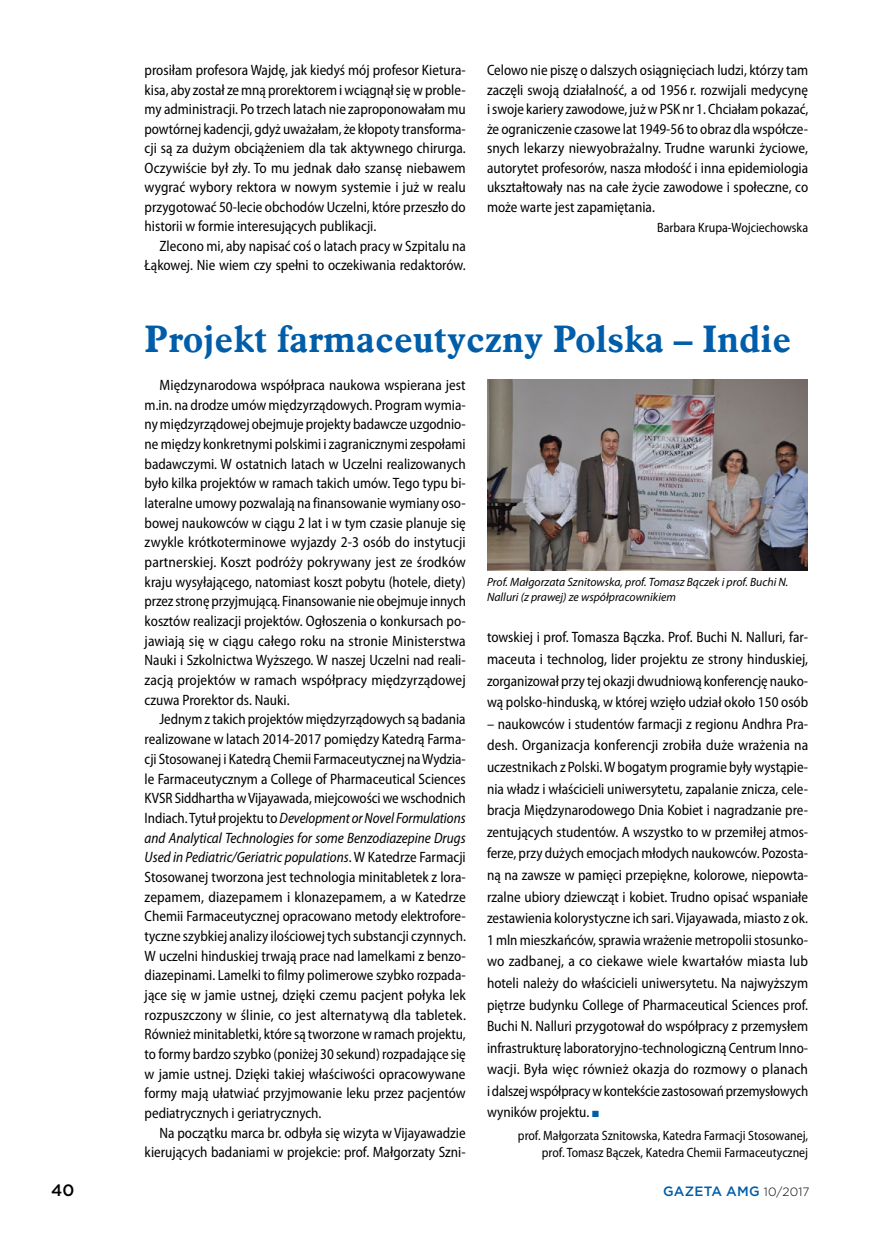
<style>
.page{position:relative;width:872px;height:1234px;background:#fff}
.page>*{position:absolute;margin:0;border:0;box-sizing:border-box;transform-origin:0 0}
.t1{font:700 37.5px "Aldine 721 EU";letter-spacing:.005em;color:#005da9}
.t2{font:500 16.5px "Gotham";color:#000}
.t3{font:semi-condensed 15px/21.6px "Myriad Pro";color:#000;text-align:justify;scale:.96 1}
.t4{font:semi-condensed 15px/19.6px "Myriad Pro";color:#000;text-align:justify;scale:.95 1}
.t5{font:semi-condensed 15px/19.6px "Myriad Pro";color:#000;text-align:justify}
.t6{font:semi-condensed 13.5px/17.9px "Myriad Pro";color:#000;text-align:right;scale:.96 1}
.t7{font:500 13.5px "Gotham";letter-spacing:.015em;color:#005da9}
.t8{font:italic 12px/15px "Myriad Pro";color:#000}
.s1{font-style:italic}
.s2{color:#005da9}
.s3{font-weight:300;font-size:12px;color:#000}
</style>
<div class="page">
<img style="left:488px;top:379px;width:319px;height:191px">
<p class="t3" style="left:145px;top:60px;width:336px;line-height:19.5px">prosiłam profesora Wajdę, jak kiedyś mój profesor Kietura&shy;kisa, aby został ze mną prorektorem i wciągnął się w proble&shy;my administracji. Po trzech latach nie zaproponowałam mu powtórnej kadencji, gdyż uważałam, że kłopoty transforma&shy;cji są za dużym obciążeniem dla tak aktywnego chirurga.<br>Oczywiście był zły. To mu jednak dało szansę niebawem wygrać wybory rektora w nowym systemie i już w realu przygotować 50-lecie obchodów Uczelni, które przeszło do historii w formie interesujących publikacji.</p>
<p class="t3" style="left:145px;top:236px;width:336px;line-height:19.5px;text-align:right">Zlecono mi, aby napisać coś o latach pracy w Szpitalu na<br>Łąkowej. Nie wiem czy spełni to oczekiwania redaktorów.</p>
<p class="t3" style="left:487px;top:60px;width:336px;line-height:19.5px">Celowo nie piszę o dalszych osiągnięciach ludzi, którzy tam zaczęli swoją działalność, a od 1956 r. rozwijali medycynę i swoje kariery zawodowe, już w PSK nr 1. Chciałam pokazać, że ograniczenie czasowe lat 1949-56 to obraz dla współcze&shy;snych lekarzy niewyobrażalny. Trudne warunki życiowe, autorytet profesorów, nasza młodość i inna epidemiologia ukształtowały nas na całe życie zawodowe i społeczne, co może warte jest zapamiętania.</p>
<p class="t6" style="left:657px;top:218px;width:159px">Barbara Krupa-Wojciechowska</p>
<h1 class="t1" style="left:145px;top:316px;width:648px">Projekt farmaceutyczny Polska – Indie</h1>
<p class="t5" style="left:145px;top:375px;width:323px;text-indent:15px">Międzynarodowa współpraca naukowa wspierana jest m.in. na drodze umów międzyrządowych. Program wymia&shy;ny międzyrządowej obejmuje projekty badawcze uzgodnio&shy;ne między konkretnymi polskimi i zagranicznymi zespołami badawczymi. W ostatnich latach w Uczelni realizowanych było kilka projektów w ramach takich umów. Tego typu bi&shy;lateralne umowy pozwalają na finansowanie wymiany oso&shy;bowej naukowców w ciągu 2 lat i w tym czasie planuje się zwykle krótkoterminowe wyjazdy 2-3 osób do instytucji partnerskiej. Koszt podróży pokrywany jest ze środków kraju wysyłającego, natomiast koszt pobytu (hotele, diety) przez stronę przyjmującą. Finansowanie nie obejmuje innych kosztów realizacji projektów. Ogłoszenia o konkursach po&shy;jawiają się w ciągu całego roku na stronie Ministerstwa Nauki i Szkolnictwa Wyższego. W naszej Uczelni nad reali&shy;zacją projektów w ramach współpracy międzyrządowej czuwa Prorektor ds. Nauki.</p>
<p class="t4" style="left:145px;top:709px;width:340px;text-indent:15px">Jednym z takich projektów międzyrządowych są badania realizowane w latach 2014-2017 pomiędzy Katedrą Farma&shy;cji Stosowanej i Katedrą Chemii Farmaceutycznej na Wydzia&shy;le Farmaceutycznym a College of Pharmaceutical Sciences KVSR Siddhartha w Vijayawada, miejcowości we wschodnich Indiach. Tytuł projektu to <span class="s1">Development or Novel Formulations and Analytical Technologies for some Benzodiazepine Drugs Used in Pediatric/Geriatric populations</span>. W Katedrze Farmacji Stosowanej tworzona jest technologia minitabletek z lora&shy;zepamem, diazepamem i klonazepamem, a w Katedrze Chemii Farmaceutycznej opracowano metody elektrofore&shy;tyczne szybkiej analizy ilościowej tych substancji czynnych.<br>W uczelni hinduskiej trwają prace nad lamelkami z benzo&shy;diazepinami. Lamelki to filmy polimerowe szybko rozpada&shy;jące się w jamie ustnej, dzięki czemu pacjent połyka lek rozpuszczony w ślinie, co jest alternatywą dla tabletek.<br>Również minitabletki, które są tworzone w ramach projektu, to formy bardzo szybko (poniżej 30 sekund) rozpadające się w jamie ustnej. Dzięki takiej właściwości opracowywane formy mają ułatwiać przyjmowanie leku przez pacjentów pediatrycznych i geriatrycznych.</p>
<p class="t3" style="left:145px;top:1122px;width:336px;line-height:19.6px;text-align:right">Na początku marca br. odbyła się wizyta w Vijayawadzie kierujących badaniami w projekcie: prof. Małgorzaty Szni-</p>
<p class="t8" style="left:487px;top:574px;width:303px">Prof. Małgorzata Sznitowska, prof. Tomasz Bączek i prof. Buchi N.<br>Nalluri (z prawej) ze współpracownikiem</p>
<p class="t3" style="left:487px;top:626px;width:336px">towskiej i prof. Tomasza Bączka. Prof. Buchi N. Nalluri, far&shy;maceuta i technolog, lider projektu ze strony hinduskiej, zorganizował przy tej okazji dwudniową konferencję nauko&shy;wą polsko-hinduską, w której wzięło udział około 150 osób</p>
<p class="t3" style="left:487px;top:712px;width:336px">– naukowców i studentów farmacji z regionu Andhra Pra&shy;desh. Organizacja konferencji zrobiła duże wrażenia na uczestnikach z Polski. W bogatym programie były wystąpie&shy;nia władz i właścicieli uniwersytetu, zapalanie znicza, cele&shy;bracja Międzynarodowego Dnia Kobiet i nagradzanie pre&shy;zentujących studentów. A wszystko to w przemiłej atmos&shy;ferze, przy dużych emocjach młodych naukowców. Pozosta&shy;ną na zawsze w pamięci przepiękne, kolorowe, niepowta&shy;rzalne ubiory dziewcząt i kobiet. Trudno opisać wspaniałe zestawienia kolorystyczne ich sari. Vijayawada, miasto z ok.<br>1 mln mieszkańców, sprawia wrażenie metropolii stosunko&shy;wo zadbanej, a co ciekawe wiele kwartałów miasta lub hoteli należy do właścicieli uniwersytetu. Na najwyższym piętrze budynku College of Pharmaceutical Sciences prof.<br>Buchi N. Nalluri przygotował do współpracy z przemysłem infrastrukturę laboratoryjno-technologiczną Centrum Inno&shy;wacji. Była więc również okazja do rozmowy o planach i dalszej współpracy w kontekście zastosowań przemysłowych wyników projektu. <span class="s2">■</span></p>
<p class="t6" style="left:518px;top:1125px;width:304px">prof. Małgorzata Sznitowska, Katedra Farmacji Stosowanej, prof. Tomasz Bączek, Katedra Chemii Farmaceutycznej</p>
<p class="t2" style="left:51px;top:1179px;width:25px">40</p>
<p class="t7" style="left:663px;top:1182px;width:148px">GAZETA AMG <span class="s3">10/2017</span></p>
</div>
